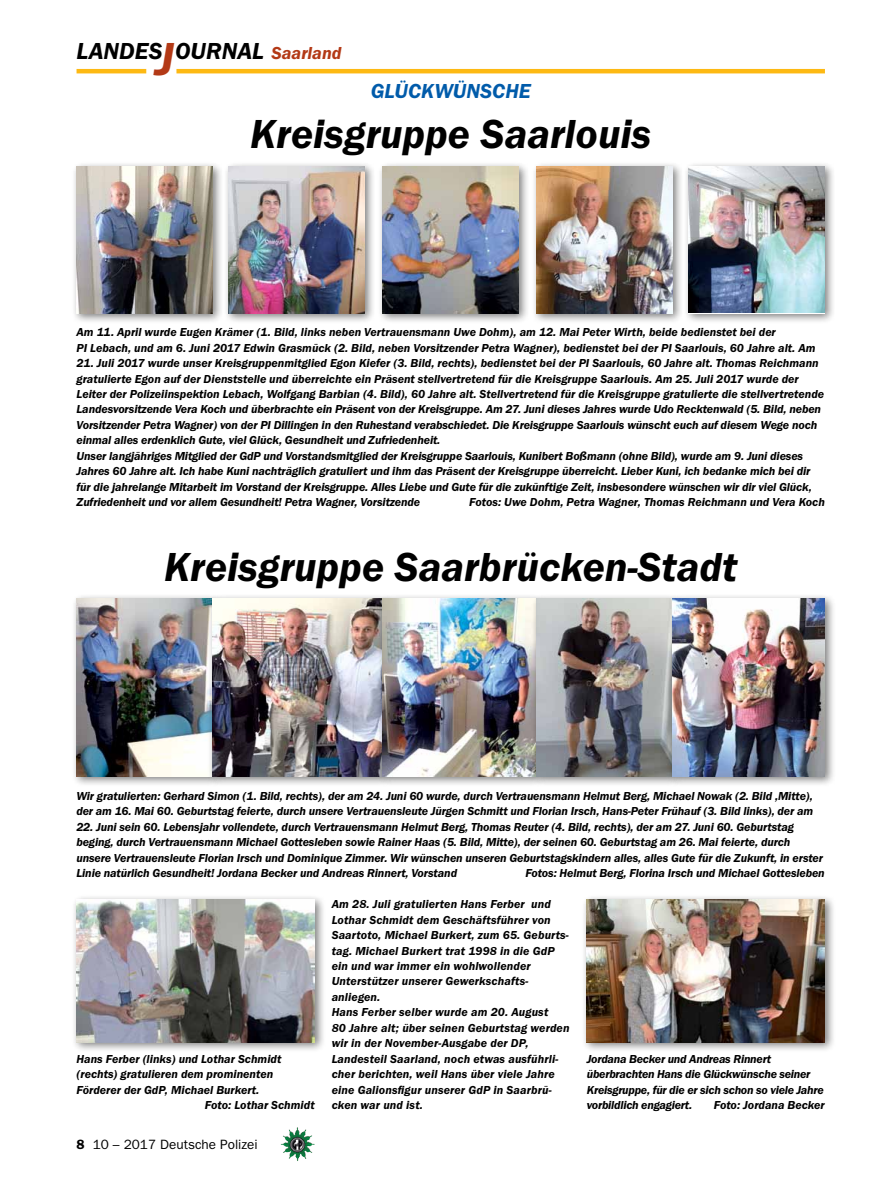
<style>
.page{position:relative;width:893px;height:1191px;background:#fff}
.page>*{position:absolute;margin:0;border:0;box-sizing:border-box;transform-origin:0 0}
.t1{font:italic 600 42px "Franklin Gothic Itc T";color:#000}
.t2{font:italic 600 24px "Franklin Gothic Itc T";color:#000}
.t3{font:italic 600 21px "Franklin Gothic Itc T";color:#005baa}
.t4{font:13.5px "Franklin Gothic";color:#000}
.t5{font:italic 600 12px/15.5px "Franklin Gothic Itc T";letter-spacing:-.01em;color:#000}
.t6{font:italic 600 12px/15.5px "Franklin Gothic Itc T";letter-spacing:.01em;color:#000}
.s1{font-size:48px;color:#b33916}
.s2{font-size:18px;color:#b33916}
.s3{font-weight:600}
</style>
<div class="page">
<hr style="left:77px;top:69px;width:69px;height:4px;background:#fdb913">
<hr style="left:176px;top:69px;width:649px;height:4px;background:#fdb913">
<img style="left:281px;top:1128px;width:16px;height:24px">
<div style="left:71px;top:161px;width:153px;height:163px;background:#000;opacity:.5"></div>
<img style="left:77px;top:166px;width:136px;height:147px">
<div style="left:223px;top:161px;width:153px;height:163px;background:#000;opacity:.5"></div>
<img style="left:229px;top:166px;width:136px;height:147px">
<div style="left:377px;top:161px;width:153px;height:163px;background:#000;opacity:.5"></div>
<img style="left:383px;top:166px;width:136px;height:147px">
<div style="left:531px;top:161px;width:152px;height:163px;background:#000;opacity:.5"></div>
<img style="left:537px;top:166px;width:135px;height:147px">
<div style="left:684px;top:161px;width:152px;height:163px;background:#000;opacity:.5"></div>
<img style="left:689px;top:166px;width:136px;height:147px">
<div style="left:71px;top:894px;width:255px;height:159px;background:#000;opacity:.5"></div>
<img style="left:77px;top:899px;width:238px;height:143px">
<div style="left:582px;top:894px;width:254px;height:159px;background:#000;opacity:.5"></div>
<img style="left:587px;top:899px;width:238px;height:143px">
<div style="left:71px;top:593px;width:153px;height:194px;background:#000;opacity:.5"></div>
<img style="left:77px;top:599px;width:130px;height:177px">
<div style="left:207px;top:593px;width:187px;height:194px;background:#000;opacity:.5"></div>
<img style="left:213px;top:599px;width:164px;height:177px">
<div style="left:377px;top:593px;width:170px;height:194px;background:#000;opacity:.5"></div>
<img style="left:383px;top:599px;width:148px;height:177px">
<div style="left:531px;top:593px;width:152px;height:194px;background:#000;opacity:.5"></div>
<img style="left:536px;top:599px;width:131px;height:177px">
<div style="left:667px;top:593px;width:169px;height:194px;background:#000;opacity:.5"></div>
<img style="left:672px;top:599px;width:153px;height:177px">
<h2 class="t2" style="left:77px;top:37px;width:266px">LANDES<span class="s1">J</span>OURNAL <span class="s2">Saarland</span></h2>
<h3 class="t3" style="left:371px;top:79px;width:161px">gl ückwüns che</h3>
<h1 class="t1" style="left:250px;top:109px;width:403px">Kreisgruppe Saarlouis</h1>
<p class="t5" style="left:77px;top:324px;width:740px">Am 11. April wurde Eugen Krämer (1. Bild, links neben Vertrauensmann Uwe Dohm), am 12. Mai Peter Wirth, beide bedienstet bei der<br>PI Lebach, und am 6. Juni 2017 Edwin Grasmück (2. Bild, neben Vorsitzender Petra Wagner), bedienstet bei der PI Saarlouis, 60 Jahre alt. Am</p>
<p class="t5" style="left:77px;top:355px;width:749px">21. Juli 2017 wurde unser Kreisgruppenmitglied Egon Kiefer (3. Bild, rechts), bedienstet bei der PI Saarlouis, 60 Jahre alt. Thomas Reichmann gratulierte Egon auf der Dienststelle und überreichte ein Präsent stellvertretend für die Kreisgruppe Saarlouis. Am 25. Juli 2017 wurde der Leiter der Polizeiinspektion Lebach, Wolfgang Barbian (4. Bild), 60 Jahre alt. Stellvertretend für die Kreisgruppe gratulierte die stellvertretende Landesvorsitzende Vera Koch und überbrachte ein Präsent von der Kreisgruppe. Am 27. Juni dieses Jahres wurde Udo Recktenwald (5. Bild, neben Vorsitzender Petra Wagner) von der PI Dillingen in den Ruhestand verabschiedet. Die Kreisgruppe Saarlouis wünscht euch auf diesem Wege noch einmal alles erdenklich Gute, viel Glück, Gesundheit und Zufriedenheit.<br>Unser langjähriges Mitglied der GdP und Vorstandsmitglied der Kreisgruppe Saarlouis, Kunibert Boßmann (ohne Bild), wurde am 9. Juni dieses Jahres 60 Jahre alt. Ich habe Kuni nachträglich gratuliert und ihm das Präsent der Kreisgruppe überreicht. Lieber Kuni, ich bedanke mich bei dir für die jahrelange Mitarbeit im Vorstand der Kreisgruppe. Alles Liebe und Gute für die zukünftige Zeit, insbesondere wünschen wir dir viel Glück, Zufriedenheit und vor allem Gesundheit! Petra Wagner, Vorsitzende F</p>
<p class="t5" style="left:475px;top:494px;width:351px">otos: Uwe Dohm, Petra Wagner, Thomas Reichmann und Vera Koch</p>
<h1 class="t1" style="left:164px;top:542px;width:576px">Kreisgruppe Saarbrücken-Stadt</h1>
<p class="t5" style="left:76px;top:788px;width:738px">Wir gratulierten: Gerhard Simon (1. Bild, rechts), der am 24. Juni 60 wurde, durch Vertrauensmann Helmut Berg, Michael Nowak (2. Bild ,Mitte), der am 16. Mai 60. Geburtstag feierte, durch unsere Vertrauensleute Jürgen Schmitt und Florian Irsch, Hans-Peter Frühauf (3. Bild links), der am</p>
<p class="t5" style="left:76px;top:819px;width:748px">22. Juni sein 60. Lebensjahr vollendete, durch Vertrauensmann Helmut Berg, Thomas Reuter (4. Bild, rechts), der am 27. Juni 60. Geburtstag beging, durch Vertrauensmann Michael Gottesleben sowie Rainer Haas (5. Bild, Mitte), der seinen 60. Geburtstag am 26. Mai feierte, durch unsere Vertrauensleute Florian Irsch und Dominique Zimmer. Wir wünschen unseren Geburtstagskindern alles, alles Gute für die Zukunft, in erster Linie natürlich Gesundheit! Jordana Becker und Andreas Rinnert, Vorstand</p>
<p class="t5" style="left:525px;top:865px;width:301px">Fotos: Helmut Berg, Florina Irsch und Michael Gottesleben</p>
<p class="t5" style="left:77px;top:1050px;width:207px">Hans Ferber (links) und Lothar Schmidt</p>
<p class="t5" style="left:77px;top:1066px;width:198px">(rechts) gratulieren dem prominenten</p>
<p class="t5" style="left:77px;top:1081px;width:184px">Förderer der GdP, Michael Burkert.</p>
<p class="t5" style="left:205px;top:1097px;width:111px">Foto: Lothar Schmidt</p>
<p class="t4" style="left:77px;top:1136px;width:183px"><span class="s3">8</span> 10 – 2017 Deutsche Polizei</p>
<p class="t6" style="left:332px;top:896px;width:239px">Am 28. Juli gratulierten Hans Ferber und Lothar Schmidt dem Geschäftsführer von Saartoto, Michael Burkert, zum 65. Geburts&shy;tag. Michael Burkert trat 1998 in die GdP ein und war immer ein wohlwollender Unterstützer unserer Gewerkschafts&shy;anliegen.<br>Hans Ferber selber wurde am 20. August<br>80 Jahre alt; über seinen Geburtstag werden wir in der November-Ausgabe der DP, Landesteil Saarland, noch etwas ausführli&shy;cher berichten, weil Hans über viele Jahre eine Galionsfigur unserer GdP in Saarbrü&shy;cken war und ist.</p>
<p class="t5" style="left:587px;top:1050px;width:239px">Jordana Becker und Andreas Rinnert überbrachten Hans die Glückwünsche seiner Kreisgruppe, für die er sich schon so viele Jahre vorbildlich engagiert. Foto: Jordana Becker</p>
</div>
